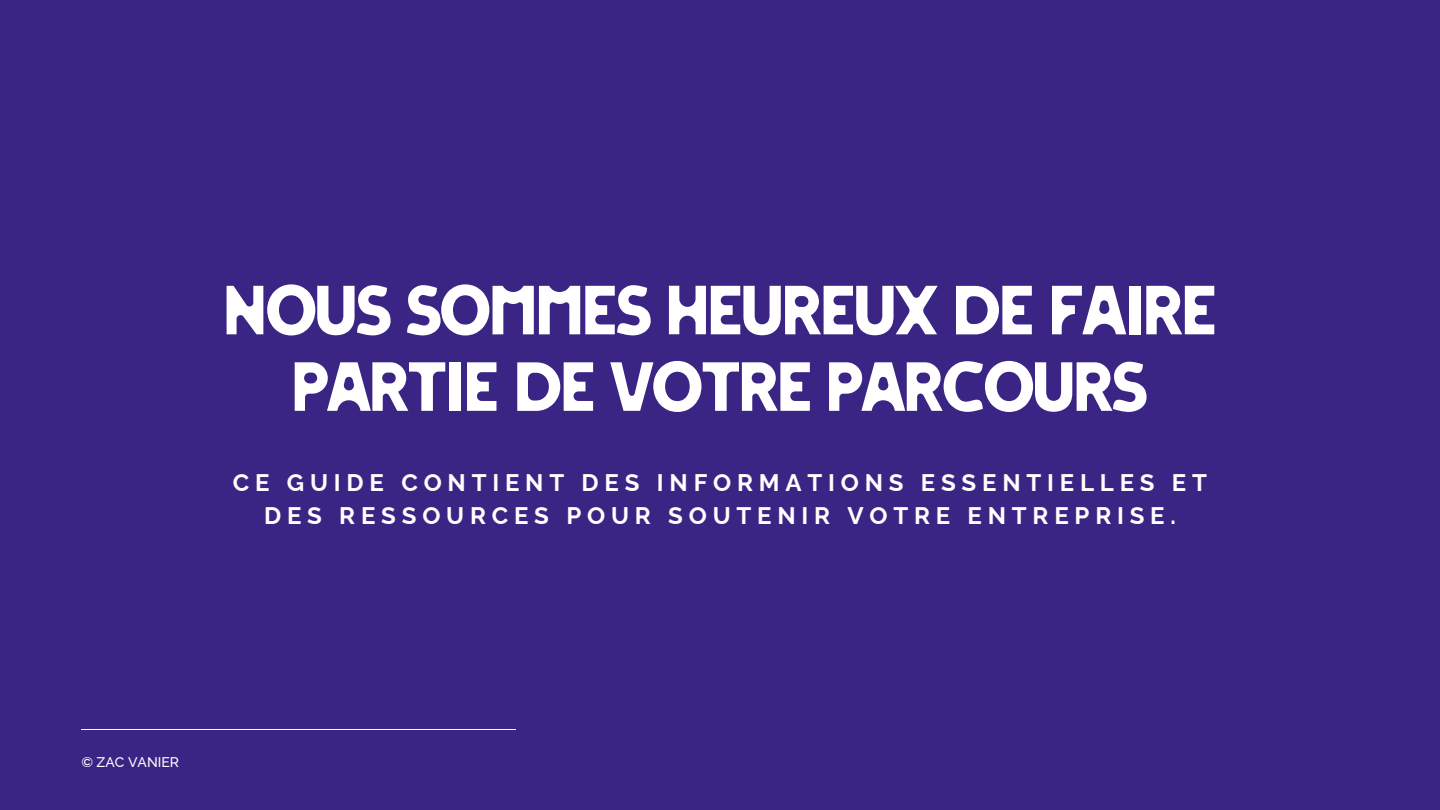
<style>
.page{position:relative;width:1440px;height:810px;background:#3b2584}
.page>*{position:absolute;margin:0;border:0;box-sizing:border-box;transform-origin:0 0}
.t1{font:64px/76.5px "FORTA";letter-spacing:-.05em;color:#fff;text-align:center}
.t2{font:700 24px/33px "Raleway";letter-spacing:.24em;color:#fff;text-align:center}
.t3{font:500 14px "Raleway";color:#fff}
</style>
<div class="page">
<hr style="left:81px;top:729px;width:434px;height:1px;background:#fffaf2">
<h1 class="t1" style="left:222px;top:275px;width:997px">NOUS SOMMES HEUREUX DE FAIRE<br>PARTIE DE VOTRE PARCOURS</h1>
<h2 class="t2" style="left:233px;top:466px;width:976px">CE GUIDE CONTIENT DES INFORMATIONS ESSENTIELLES ET<br>DES RESSOURCES POUR SOUTENIR VOTRE ENTREPRISE.</h2>
<p class="t3" style="left:81px;top:754px;width:99px">© ZAC VANIER</p>
</div>
